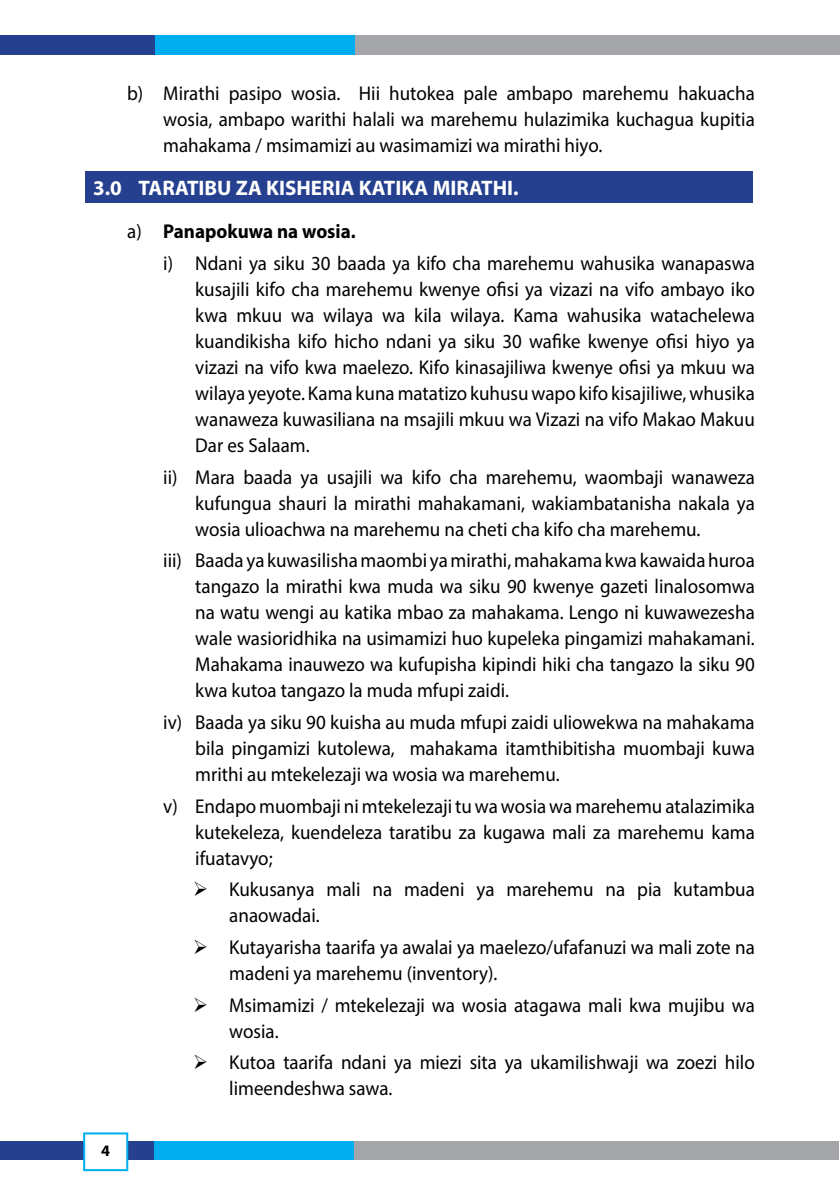
<style>
.page{position:relative;width:840px;height:1191px;background:#fff}
.page>*{position:absolute;margin:0;border:0;box-sizing:border-box;transform-origin:0 0}
.t1{font:700 21px "Myriad Pro";color:#fff}
.t2{font:20px/26px "Myriad Pro";color:#000;text-align:justify;scale:.95 1}
.t3{font:700 16px "Myriad Pro";color:#000}
.s1{font-weight:700}
</style>
<div class="page">
<div style="left:0;top:35px;width:184px;height:20px;background:#25408f"></div>
<div style="left:0;top:1141px;width:183px;height:18px;background:#25408f"></div>
<svg style="left:839px;top:35px;width:1px;height:20px"></svg>
<div style="left:155px;top:35px;width:200px;height:20px;background:#00aeef"></div>
<div style="left:154px;top:1141px;width:200px;height:18px;background:#00aeef"></div>
<div style="left:355px;top:35px;width:484px;height:20px;background:#a3a5a8"></div>
<div style="left:354px;top:1141px;width:484px;height:18px;background:#a3a5a8"></div>
<div style="left:83px;top:1132px;width:45px;height:39px;background:#fff;border:2px solid #00aeef"></div>
<div style="left:85px;top:171px;width:667px;height:32px;background:#25408f"></div>
<p class="t2" style="left:163px;top:80px;width:624px;text-indent:-36px">b) Mirathi pasipo wosia. Hii hutokea pale ambapo marehemu hakuacha wosia, ambapo warithi halali wa marehemu hulazimika kuchagua kupitia mahakama / msimamizi au wasimamizi wa mirathi hiyo.</p>
<p class="t1" style="left:93px;top:174px;width:426px">3.0 TARATIBU ZA KISHERIA KATIKA MIRATHI.</p>
<p class="t2" style="left:163px;top:215px;width:624px;line-height:31.6px;text-indent:-36px">a) <span class="s1">Panapokuwa na wosia.<br></span>i) Ndani ya siku 30 baada ya kifo cha marehemu wahusika wanapaswa</p>
<p class="t2" style="left:195px;top:276px;width:590px">kusajili kifo cha marehemu kwenye ofisi ya vizazi na vifo ambayo iko kwa mkuu wa wilaya wa kila wilaya. Kama wahusika watachelewa kuandikisha kifo hicho ndani ya siku 30 wafike kwenye ofisi hiyo ya vizazi na vifo kwa maelezo. Kifo kinasajiliwa kwenye ofisi ya mkuu wa wilaya yeyote. Kama kuna matatizo kuhusu wapo kifo kisajiliwe, whusika wanaweza kuwasiliana na msajili mkuu wa Vizazi na vifo Makao Makuu Dar es Salaam.</p>
<p class="t2" style="left:195px;top:463px;width:590px;text-indent:-32px">ii) Mara baada ya usajili wa kifo cha marehemu, waombaji wanaweza kufungua shauri la mirathi mahakamani, wakiambatanisha nakala ya wosia ulioachwa na marehemu na cheti cha kifo cha marehemu.</p>
<p class="t2" style="left:195px;top:547px;width:590px;text-indent:-32px">iii) Baada ya kuwasilisha maombi ya mirathi, mahakama kwa kawaida huroa tangazo la mirathi kwa muda wa siku 90 kwenye gazeti linalosomwa na watu wengi au katika mbao za mahakama. Lengo ni kuwawezesha wale wasioridhika na usimamizi huo kupeleka pingamizi mahakamani.<br>Mahakama inauwezo wa kufupisha kipindi hiki cha tangazo la siku 90 kwa kutoa tangazo la muda mfupi zaidi.</p>
<p class="t2" style="left:195px;top:709px;width:590px;text-indent:-32px">iv) Baada ya siku 90 kuisha au muda mfupi zaidi uliowekwa na mahakama bila pingamizi kutolewa, mahakama itamthibitisha muombaji kuwa mrithi au mtekelezaji wa wosia wa marehemu.</p>
<p class="t2" style="left:195px;top:792px;width:590px;text-indent:-32px">v) Endapo muombaji ni mtekelezaji tu wa wosia wa marehemu atalazimika kutekeleza, kuendeleza taratibu za kugawa mali za marehemu kama ifuatavyo;</p>
<p class="t2" style="left:229px;top:876px;width:554px;text-indent:-36px">➢ Kukusanya mali na madeni ya marehemu na pia kutambua anaowadai.</p>
<p class="t2" style="left:229px;top:934px;width:554px;text-indent:-36px">➢ Kutayarisha taarifa ya awalai ya maelezo/ufafanuzi wa mali zote na madeni ya marehemu (inventory).</p>
<p class="t2" style="left:229px;top:991px;width:554px;text-indent:-36px">➢ Msimamizi / mtekelezaji wa wosia atagawa mali kwa mujibu wa wosia.</p>
<p class="t2" style="left:229px;top:1049px;width:554px;text-indent:-36px">➢ Kutoa taarifa ndani ya miezi sita ya ukamilishwaji wa zoezi hilo limeendeshwa sawa.</p>
<p class="t3" style="left:101px;top:1140px;width:10px">4</p>
</div>
